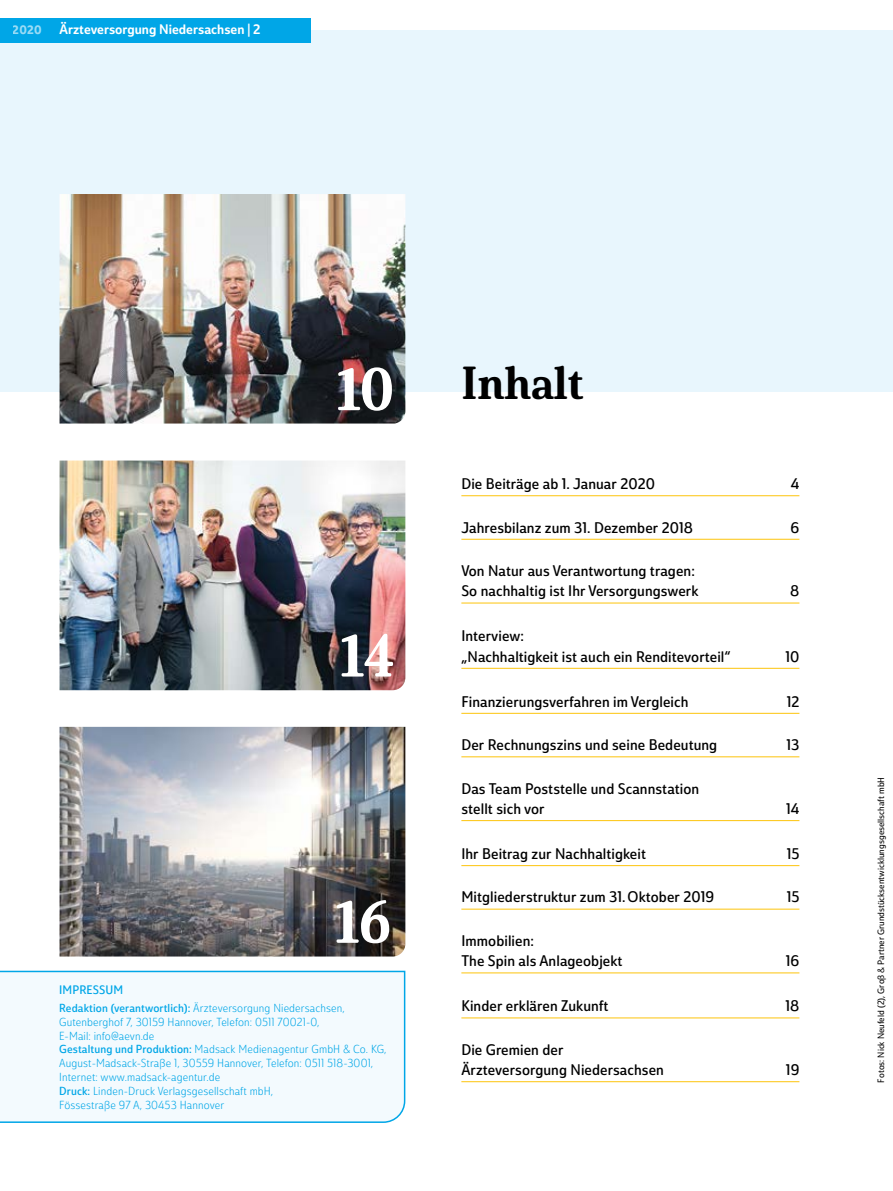
<style>
.page{position:relative;width:893px;height:1191px;background:#fff}
.page>*{position:absolute;margin:0;border:0;box-sizing:border-box;transform-origin:0 0}
.t1{font:58.5px "Solitas Serif Nor Ex B";color:#fff}
.t2{font:45px "Solitas Serif Nor Ex B";color:#000}
.t3{font:15px/20.2px "Solitas Nor Reg";letter-spacing:.005em;color:#000}
.t4{font:13.5px "Solitas Nor Med";color:#fff}
.t5{font:12px "Solitas Nor Reg";letter-spacing:.01em;color:#00a6e7}
.t6{font:12px "Solitas Nor Dem";color:#fff}
.t7{font:11.4px/13.8px "Solitas Nor Lig";letter-spacing:.01em;color:#00a6e7}
.t8{font:9px "Solitas Nor Boo";color:#000}
.s1{font-size:58.5px;color:#fff}
.s2{font-family:"Solitas Nor Reg"}
</style>
<div class="page">
<div style="left:0;top:30px;width:893px;height:362px;background:#e8f6fd"></div>
<img style="left:60px;top:194px;width:345px;height:229px">
<img style="left:60px;top:460px;width:345px;height:230px">
<img style="left:60px;top:727px;width:345px;height:229px">
<hr style="left:461px;top:495px;width:338px;height:1px;background:#fdc40c">
<hr style="left:461px;top:539px;width:338px;height:1px;background:#fdc40c">
<hr style="left:461px;top:602px;width:338px;height:1px;background:#fdc40c">
<hr style="left:461px;top:668px;width:338px;height:1px;background:#fdc40c">
<hr style="left:461px;top:713px;width:338px;height:1px;background:#fdc40c">
<hr style="left:461px;top:756px;width:338px;height:1px;background:#fdc40c">
<hr style="left:461px;top:820px;width:338px;height:1px;background:#fdc40c">
<hr style="left:461px;top:865px;width:338px;height:1px;background:#fdc40c">
<hr style="left:461px;top:908px;width:338px;height:1px;background:#fdc40c">
<hr style="left:461px;top:972px;width:338px;height:1px;background:#fdc40c">
<hr style="left:461px;top:1017px;width:338px;height:1px;background:#fdc40c">
<hr style="left:461px;top:1081px;width:338px;height:1px;background:#fdc40c">
<div style="left:0;top:970px;width:406px;height:153px;background:#f3fafe"></div>
<div style="left:0;top:18px;width:310px;height:25px;background:#00a6e7"></div>
<p class="t6" style="left:13px;top:22px;width:30px">2020</p>
<p class="t4" style="left:60px;top:21px;width:202px">Ärzteversorgung Niedersachsen | 2</p>
<h2 class="t2" style="left:337px;top:356px;width:248px"><span class="s1">10</span> Inhalt</h2>
<h1 class="t1" style="left:340px;top:620px;width:56px">14</h1>
<h1 class="t1" style="left:335px;top:886px;width:57px">16</h1>
<p class="t5" style="left:59px;top:982px;width:66px">IMPRESSUM</p>
<p class="t7" style="left:59px;top:1001px;width:329px"><span class="s2">Redaktion (verantwortlich):</span> Ärzteversorgung Niedersachsen, Gutenberghof 7, 30159 Hannover, Telefon: 05 11 7 00 21-0,<br>E-Mail: info@aevn.de<br><span class="s2">Gestaltung und Produktion:</span> Madsack Medienagentur GmbH &amp; Co. KG, August-Madsack-Straße 1, 30559 Hannover, Telefon: 05 11 5 18-30 01, Internet: www.madsack-agentur.de<br><span class="s2">Druck:</span> Linden-Druck Verlagsgesellschaft mbH,<br>Fössestraße 97 A, 30453 Hannover</p>
<p class="t3" style="left:461px;top:474px;width:195px">Die Beiträge ab 1. Januar 2020</p>
<p class="t3" style="left:791px;top:474px;width:10px">4</p>
<p class="t3" style="left:461px;top:517px;width:233px">Jahresbilanz zum 31. Dezember 2018</p>
<p class="t3" style="left:791px;top:517px;width:10px">6</p>
<p class="t3" style="left:461px;top:561px;width:239px">Von Natur aus Verantwortung tragen:<br>So nachhaltig ist Ihr Versorgungswerk</p>
<p class="t3" style="left:790px;top:581px;width:11px">8</p>
<p class="t3" style="left:461px;top:626px;width:271px">Interview:<br>„Nachhaltigkeit ist auch ein Renditevorteil“</p>
<p class="t3" style="left:785px;top:646px;width:15px">10</p>
<p class="t3" style="left:461px;top:691px;width:229px">Finanzierungsverfahren im Vergleich</p>
<p class="t3" style="left:787px;top:691px;width:14px">12</p>
<p class="t3" style="left:461px;top:735px;width:257px">Der Rechnungszins und seine Bedeutung</p>
<p class="t3" style="left:786px;top:735px;width:14px">13</p>
<p class="t3" style="left:461px;top:778px;width:239px">Das Team Poststelle und Scannstation stellt sich vor</p>
<p class="t3" style="left:786px;top:799px;width:15px">14</p>
<p class="t3" style="left:461px;top:844px;width:186px">Ihr Beitrag zur Nachhaltigkeit</p>
<p class="t3" style="left:787px;top:844px;width:14px">15</p>
<p class="t3" style="left:461px;top:887px;width:254px">Mitgliederstruktur zum 31. Oktober 2019</p>
<p class="t3" style="left:787px;top:887px;width:14px">15</p>
<p class="t3" style="left:461px;top:931px;width:163px">Immobilien:<br>The Spin als Anlageobjekt</p>
<p class="t3" style="left:786px;top:951px;width:15px">16</p>
<p class="t3" style="left:461px;top:996px;width:149px">Kinder erklären Zukunft</p>
<p class="t3" style="left:785px;top:996px;width:15px">18</p>
<p class="t3" style="left:461px;top:1039px;width:204px">Die Gremien der<br>Ärzteversorgung Niedersachsen</p>
<p class="t3" style="left:786px;top:1060px;width:15px">19</p>
<p class="t8" style="left:875px;top:1082px;width:307px;rotate:-90deg">Fotos: Nick Neufeld (2), Groß &amp; Partner Grundstücksentwicklungsgesellschaft mbH</p>
</div>
